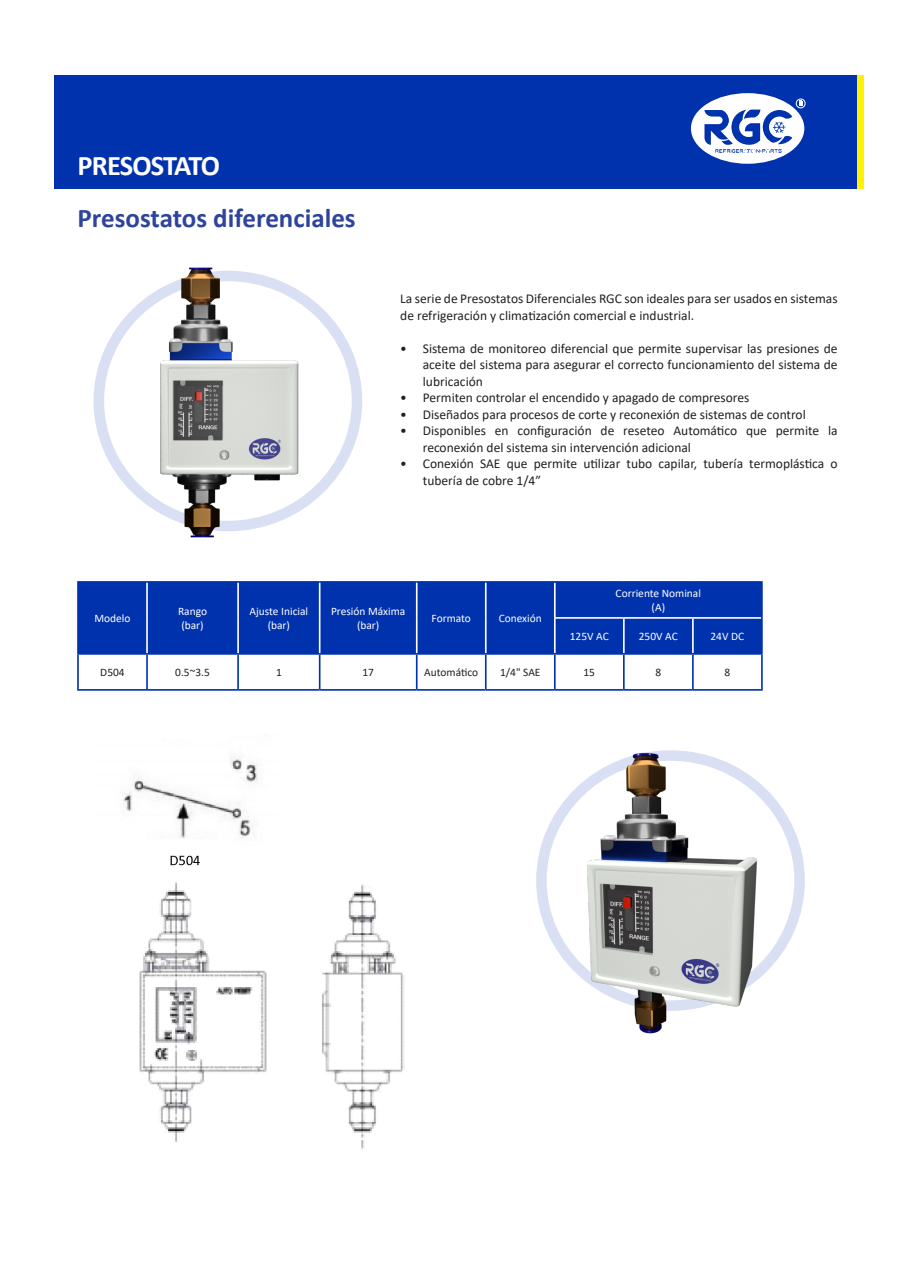
<style>
.page{position:relative;width:918px;height:1276px;background:#fff}
.page>*{position:absolute;margin:0;border:0;box-sizing:border-box;transform-origin:0 0}
.t1{font:700 28.5px "Calibri";letter-spacing:-.04em;color:#fff}
.TEXTO_PICTOGRAMAS{font:700 27px "Calibri";color:#2e449c}
.PARRAFO_FRANJA_AZUL{font:13.5px/16.5px "Calibri";color:#231f20}
.t2{font:11.4px/13.6px "Calibri";color:#fff;text-align:center}
.t3{font:11.4px "Calibri";color:#231f20}
</style>
<div class="page">
<div style="left:857px;top:75px;width:7px;height:114px;background:#fff101"></div>
<div style="left:54px;top:75px;width:803px;height:114px;background:#0032ad"></div>
<svg style="left:691px;top:93px;width:115px;height:71px"></svg>
<div style="left:94px;top:271px;width:268px;height:260px;border:10px solid #d9e0f3;border-radius:50%"></div>
<img style="left:134px;top:267px;width:178px;height:271px">
<div style="left:79px;top:583px;width:682px;height:70px;background:#0032ad"></div>
<hr style="left:77px;top:655px;width:2px;height:34px;background:#0032ad">
<hr style="left:146px;top:655px;width:2px;height:34px;background:#0032ad">
<hr style="left:237px;top:655px;width:2px;height:34px;background:#0032ad">
<hr style="left:319px;top:655px;width:1px;height:34px;background:#0032ad">
<hr style="left:416px;top:655px;width:2px;height:34px;background:#0032ad">
<hr style="left:761px;top:655px;width:2px;height:34px;background:#0032ad">
<hr style="left:485px;top:655px;width:2px;height:34px;background:#0032ad">
<hr style="left:554px;top:655px;width:2px;height:34px;background:#0032ad">
<hr style="left:623px;top:655px;width:2px;height:34px;background:#0032ad">
<hr style="left:692px;top:655px;width:2px;height:34px;background:#0032ad">
<hr style="left:77px;top:689px;width:70px;height:1px;background:#0032ad">
<hr style="left:147px;top:689px;width:91px;height:1px;background:#0032ad">
<hr style="left:238px;top:689px;width:82px;height:1px;background:#0032ad">
<hr style="left:320px;top:689px;width:97px;height:1px;background:#0032ad">
<hr style="left:417px;top:689px;width:69px;height:1px;background:#0032ad">
<hr style="left:486px;top:689px;width:69px;height:1px;background:#0032ad">
<hr style="left:555px;top:689px;width:69px;height:1px;background:#0032ad">
<hr style="left:624px;top:689px;width:69px;height:1px;background:#0032ad">
<hr style="left:693px;top:689px;width:70px;height:1px;background:#0032ad">
<hr style="left:554px;top:583px;width:2px;height:34px;background:#fff">
<hr style="left:554px;top:617px;width:70px;height:2px;background:#fff">
<hr style="left:554px;top:619px;width:2px;height:34px;background:#fff">
<hr style="left:624px;top:617px;width:69px;height:2px;background:#fff">
<hr style="left:623px;top:619px;width:2px;height:34px;background:#fff">
<hr style="left:693px;top:617px;width:68px;height:2px;background:#fff">
<hr style="left:692px;top:619px;width:2px;height:34px;background:#fff">
<hr style="left:77px;top:581px;width:70px;height:2px;background:#0032ad">
<hr style="left:77px;top:583px;width:2px;height:35px;background:#0032ad">
<hr style="left:147px;top:581px;width:91px;height:2px;background:#0032ad">
<hr style="left:238px;top:581px;width:82px;height:2px;background:#0032ad">
<hr style="left:320px;top:581px;width:97px;height:2px;background:#0032ad">
<hr style="left:417px;top:581px;width:69px;height:2px;background:#0032ad">
<hr style="left:77px;top:618px;width:2px;height:35px;background:#0032ad">
<hr style="left:486px;top:581px;width:69px;height:2px;background:#0032ad">
<hr style="left:486px;top:653px;width:69px;height:2px;background:#0032ad">
<hr style="left:555px;top:581px;width:69px;height:2px;background:#0032ad">
<hr style="left:624px;top:581px;width:69px;height:2px;background:#0032ad">
<hr style="left:693px;top:581px;width:70px;height:2px;background:#0032ad">
<hr style="left:761px;top:583px;width:2px;height:35px;background:#0032ad">
<hr style="left:77px;top:653px;width:70px;height:2px;background:#0032ad">
<hr style="left:147px;top:653px;width:91px;height:2px;background:#0032ad">
<hr style="left:238px;top:653px;width:82px;height:2px;background:#0032ad">
<hr style="left:320px;top:653px;width:97px;height:2px;background:#0032ad">
<hr style="left:417px;top:653px;width:69px;height:2px;background:#0032ad">
<hr style="left:761px;top:618px;width:2px;height:35px;background:#0032ad">
<hr style="left:555px;top:653px;width:69px;height:2px;background:#0032ad">
<hr style="left:624px;top:653px;width:69px;height:2px;background:#0032ad">
<hr style="left:693px;top:653px;width:70px;height:2px;background:#0032ad">
<hr style="left:146px;top:583px;width:2px;height:35px;background:#fff">
<hr style="left:237px;top:583px;width:2px;height:35px;background:#fff">
<hr style="left:319px;top:583px;width:1px;height:35px;background:#fff">
<hr style="left:416px;top:583px;width:2px;height:35px;background:#fff">
<hr style="left:485px;top:583px;width:2px;height:35px;background:#fff">
<hr style="left:146px;top:618px;width:2px;height:35px;background:#fff">
<hr style="left:237px;top:618px;width:2px;height:35px;background:#fff">
<hr style="left:319px;top:618px;width:1px;height:35px;background:#fff">
<hr style="left:416px;top:618px;width:2px;height:35px;background:#fff">
<hr style="left:485px;top:618px;width:2px;height:35px;background:#fff">
<img style="left:139px;top:882px;width:265px;height:267px">
<img style="left:536px;top:750px;width:269px;height:284px">
<img style="left:123px;top:758px;width:135px;height:108px">
<p class="t1" style="left:78px;top:146px;width:144px">PRESOSTATO</p>
<p class="TEXTO_PICTOGRAMAS" style="left:78px;top:198px;width:280px">Presostatos diferenciales</p>
<p class="PARRAFO_FRANJA_AZUL" style="left:400px;top:290px;width:439px">La serie de Presostatos Diferenciales RGC son ideales para ser usados en sistemas de refrigeración y climatización comercial e industrial.</p>
<p class="PARRAFO_FRANJA_AZUL" style="left:423px;top:340px;width:416px;text-align:justify;text-indent:-22px">• Sistema de monitoreo diferencial que permite supervisar las presiones de aceite del sistema para asegurar el correcto funcionamiento del sistema de lubricación</p>
<p class="PARRAFO_FRANJA_AZUL" style="left:400px;top:389px;width:351px">• Permiten controlar el encendido y apagado de compresores</p>
<p class="PARRAFO_FRANJA_AZUL" style="left:400px;top:406px;width:407px">• Diseñados para procesos de corte y reconexión de sistemas de control</p>
<p class="PARRAFO_FRANJA_AZUL" style="left:423px;top:422px;width:416px;text-indent:-22px">• Disponibles en configuración de reseteo Automático que permite la reconexión del sistema sin intervención adicional</p>
<p class="PARRAFO_FRANJA_AZUL" style="left:423px;top:455px;width:416px;text-indent:-22px">• Conexión SAE que permite utilizar tubo capilar, tubería termoplástica o tubería de cobre 1/4”</p>
<p class="t2" style="left:94px;top:611px;width:38px">Modelo</p>
<p class="t2" style="left:178px;top:604px;width:30px;text-align:left">Rango (bar)</p>
<p class="t2" style="left:250px;top:604px;width:60px">Ajuste Inicial (bar)</p>
<p class="t2" style="left:331px;top:604px;width:76px">Presión Máxima (bar)</p>
<p class="t2" style="left:432px;top:611px;width:41px">Formato</p>
<p class="t2" style="left:499px;top:611px;width:45px">Conexión</p>
<p class="t2" style="left:616px;top:586px;width:87px">Corriente Nominal (A)</p>
<p class="t2" style="left:570px;top:629px;width:41px">125V AC</p>
<p class="t2" style="left:639px;top:629px;width:41px">250V AC</p>
<p class="t2" style="left:711px;top:629px;width:35px">24V DC</p>
<p class="t3" style="left:100px;top:664px;width:26px">D504</p>
<p class="t3" style="left:175px;top:664px;width:36px">0.5~3.5</p>
<p class="t3" style="left:276px;top:664px;width:7px">1</p>
<p class="t3" style="left:362px;top:664px;width:13px">17</p>
<p class="t3" style="left:424px;top:664px;width:55px">Automático</p>
<p class="t3" style="left:500px;top:664px;width:42px">1/4" SAE</p>
<p class="t3" style="left:584px;top:664px;width:13px">15</p>
<p class="t3" style="left:655px;top:664px;width:7px">8</p>
<p class="t3" style="left:725px;top:664px;width:7px">8</p>
</div>
